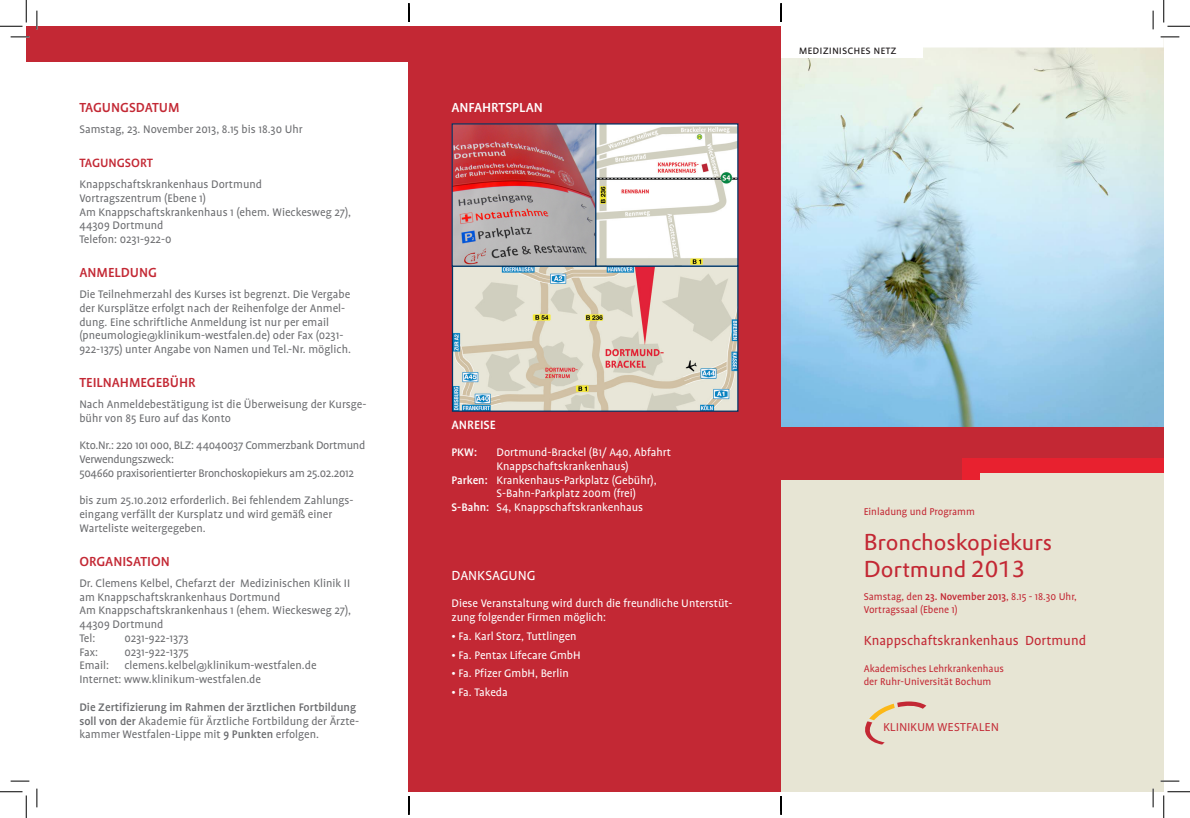
<style>
.page{position:relative;width:1190px;height:818px;background:#fff}
.page>*{position:absolute;margin:0;border:0;box-sizing:border-box;transform-origin:0 0}
.t1{font:22.5px "DTL Prokyon T";color:#c32834}
.t2{font:500 15px "Profile";color:#c32834}
.t3{font:15px "Profile";color:#c32834}
.t4{font:500 15px "Profile";color:#fff}
.t5{font:15px "Profile";color:#fff}
.t6{font:500 13.75px "Profile";color:#c32834}
.t7{font:500 13.75px "Profile";color:#fff}
.t8{font:12.5px/13.8px "Profile";color:#6c6d70}
.t9{font:12.5px/13.8px "Profile";color:#fff}
.t10{font:12.5px "Profile";letter-spacing:-.02em;color:#6c6d70}
.t11{font:12.5px "Profile SC";color:#231f20}
.t12{font:500 12.5px "Profile";color:#fff}
.t13{font:700 expanded 11.75px "Zurich BT";letter-spacing:.035em;color:#c32834}
.t14{font:11.25px "Profile";color:#c32834}
.s1{font-weight:500}
</style>
<div class="page">
<div style="left:770px;top:283px;width:394px;height:509px;background:#e7e5d4"></div>
<img style="left:781px;top:48px;width:383px;height:379px">
<div style="left:409px;top:26px;width:372px;height:766px;background:#c32834"></div>
<svg style="left:451px;top:267px;width:288px;height:145px;background:#d5cec2"></svg>
<img style="left:451px;top:123px;width:288px;height:144px">
<div style="left:781px;top:27px;width:141px;height:31px;background:#fff"></div>
<div style="left:922px;top:26px;width:242px;height:22px;border:1px solid #fff"></div>
<div style="left:770px;top:427px;width:394px;height:32px;background:#c32834"></div>
<div style="left:770px;top:459px;width:192px;height:21px;background:#c32834"></div>
<div style="left:962px;top:459px;width:202px;height:14px;background:#e8212f"></div>
<div style="left:962px;top:473px;width:17px;height:7px;background:#e8212f"></div>
<div style="left:26px;top:26px;width:394px;height:36px;background:#c32834"></div>
<svg style="left:865px;top:701px;width:61px;height:43px"></svg>
<svg style="left:11px;top:36px;width:18px;height:2px"></svg>
<svg style="left:1161px;top:36px;width:18px;height:2px"></svg>
<svg style="left:11px;top:780px;width:18px;height:2px"></svg>
<svg style="left:1161px;top:780px;width:18px;height:2px"></svg>
<svg style="left:36px;top:11px;width:2px;height:18px"></svg>
<svg style="left:36px;top:788px;width:2px;height:19px"></svg>
<svg style="left:1152px;top:11px;width:2px;height:18px"></svg>
<svg style="left:1152px;top:788px;width:2px;height:19px"></svg>
<svg style="left:0;top:0;width:27px;height:27px"></svg>
<svg style="left:0;top:791px;width:27px;height:27px"></svg>
<svg style="left:1163px;top:0;width:27px;height:27px"></svg>
<svg style="left:1163px;top:791px;width:27px;height:27px"></svg>
<svg style="left:408px;top:3px;width:2px;height:19px"></svg>
<svg style="left:408px;top:796px;width:2px;height:19px"></svg>
<svg style="left:780px;top:3px;width:2px;height:19px"></svg>
<svg style="left:780px;top:796px;width:2px;height:19px"></svg>
<p class="t2" style="left:79px;top:99px;width:102px">TAGUNGSDATUM</p>
<p class="t8" style="left:79px;top:123px;width:225px">Samstag, 23. November 2013, 8.15 bis 18.30 Uhr</p>
<p class="t6" style="left:79px;top:155px;width:75px">TAGUNGSORT</p>
<p class="t8" style="left:79px;top:178px;width:184px">Knappschaftskrankenhaus Dortmund</p>
<p class="t8" style="left:79px;top:191px;width:128px">Vortragszentrum (Ebene 1)</p>
<p class="t8" style="left:79px;top:205px;width:273px">Am Knappschaftskrankenhaus 1 (ehem. Wieckesweg 27),<br>44309 Dortmund</p>
<p class="t8" style="left:79px;top:233px;width:94px">Telefon: 0231-922-0</p>
<p class="t2" style="left:79px;top:264px;width:79px">ANMELDUNG</p>
<p class="t8" style="left:79px;top:288px;width:272px">Die Teilnehmerzahl des Kurses ist begrenzt. Die Vergabe der Kursplätze erfolgt nach der Reihenfolge der Anmel&shy;dung. Eine schriftliche Anmeldung ist nur per email</p>
<p class="t8" style="left:79px;top:329px;width:265px">(pneumologie@klinikum-westfalen.de) oder Fax (0231-</p>
<p class="t8" style="left:79px;top:343px;width:273px">922-1375) unter Angabe von Namen und Tel.-Nr. möglich.</p>
<p class="t2" style="left:79px;top:374px;width:118px">TEILNAHMEGEBÜHR</p>
<p class="t8" style="left:79px;top:398px;width:288px">Nach Anmeldebestätigung ist die Überweisung der Kursge&shy;bühr von 85 Euro auf das Konto</p>
<p class="t10" style="left:79px;top:439px;width:287px">Kto.Nr.: 220 101 000, BLZ: 44040037 Commerzbank Dortmund</p>
<p class="t10" style="left:79px;top:453px;width:96px">Verwendungszweck:</p>
<p class="t10" style="left:79px;top:467px;width:276px">504660 praxisorientierter Bronchoskopiekurs am 25.02.2012</p>
<p class="t8" style="left:79px;top:494px;width:276px">bis zum 25.10.2012 erforderlich. Bei fehlendem Zahlungs&shy;eingang verfällt der Kursplatz und wird gemäß einer<br>Warteliste weitergegeben.</p>
<p class="t2" style="left:79px;top:553px;width:92px">ORGANISATION</p>
<p class="t8" style="left:79px;top:576px;width:272px">Dr. Clemens Kelbel, Chefarzt der Medizinischen Klinik II</p>
<p class="t8" style="left:79px;top:590px;width:202px">am Knappschaftskrankenhaus Dortmund</p>
<p class="t8" style="left:79px;top:604px;width:273px">Am Knappschaftskrankenhaus 1 (ehem. Wieckesweg 27),<br>44309 Dortmund</p>
<p class="t8" style="left:79px;top:631px;width:17px">Tel:</p>
<p class="t8" style="left:124px;top:631px;width:66px">0231-922-1373</p>
<p class="t8" style="left:79px;top:645px;width:20px">Fax:</p>
<p class="t8" style="left:124px;top:645px;width:66px">0231-922-1375</p>
<p class="t8" style="left:79px;top:659px;width:239px">Email: clemens.kelbel@klinikum-westfalen.de</p>
<p class="t8" style="left:79px;top:673px;width:183px">Internet: www.klinikum-westfalen.de</p>
<p class="t8" style="left:79px;top:700px;width:281px"><span class="s1">Die Zertifizierung im Rahmen der ärztlichen Fortbildung soll von der</span> Akademie für Ärztliche Fortbildung der Ärzte&shy;kammer Westfalen-Lippe mit <span class="s1">9 Punkten</span> erfolgen.</p>
<p class="t4" style="left:451px;top:100px;width:93px">ANFAHRTSPLAN</p>
<p class="t11" style="left:799px;top:43px;width:100px">medizinisches netz</p>
<p class="t7" style="left:451px;top:417px;width:46px">ANREISE</p>
<p class="t12" style="left:451px;top:446px;width:27px">PKW:</p>
<p class="t9" style="left:496px;top:445px;width:176px">Dortmund-Brackel (B1/ A40, Abfahrt</p>
<p class="t9" style="left:496px;top:459px;width:134px">Knappschaftskrankenhaus)</p>
<p class="t9" style="left:451px;top:473px;width:207px"><span class="s1">Parken:</span> Krankenhaus-Parkplatz (Gebühr),</p>
<p class="t9" style="left:496px;top:487px;width:141px">S-Bahn-Parkplatz 200m (frei)</p>
<p class="t9" style="left:451px;top:500px;width:193px"><span class="s1">S-Bahn:</span> S4, Knappschaftskrankenhaus</p>
<p class="t5" style="left:451px;top:568px;width:86px">DANKSAGUNG</p>
<p class="t9" style="left:451px;top:597px;width:283px">Diese Veranstaltung wird durch die freundliche Unterstüt&shy;zung folgender Firmen möglich:</p>
<p class="t9" style="left:451px;top:629px;width:127px">• Fa. Karl Storz, Tuttlingen</p>
<p class="t9" style="left:451px;top:648px;width:131px">• Fa. Pentax Lifecare GmbH</p>
<p class="t9" style="left:451px;top:667px;width:119px">• Fa. Pfizer GmbH, Berlin</p>
<p class="t9" style="left:451px;top:685px;width:58px">• Fa. Takeda</p>
<p class="t14" style="left:864px;top:506px;width:113px">Einladung und Programm</p>
<p class="t1" style="left:864px;top:527px;width:190px">Bronchoskopiekurs</p>
<p class="t1" style="left:864px;top:554px;width:163px">Dortmund 2013</p>
<p class="t14" style="left:864px;top:590px;width:215px">Samstag, den <span class="s1">23. November 2013</span>, 8.15 - 18.30 Uhr,</p>
<p class="t14" style="left:864px;top:604px;width:96px">Vortragssaal (Ebene 1)</p>
<p class="t3" style="left:864px;top:632px;width:224px">Knappschaftskrankenhaus Dortmund</p>
<p class="t14" style="left:864px;top:662px;width:142px">Akademisches Lehrkrankenhaus</p>
<p class="t14" style="left:864px;top:676px;width:129px">der Ruhr-Universität Bochum</p>
<p class="t13" style="left:883px;top:720px;width:117px">KLINIKUM WESTFALEN</p>
</div>
